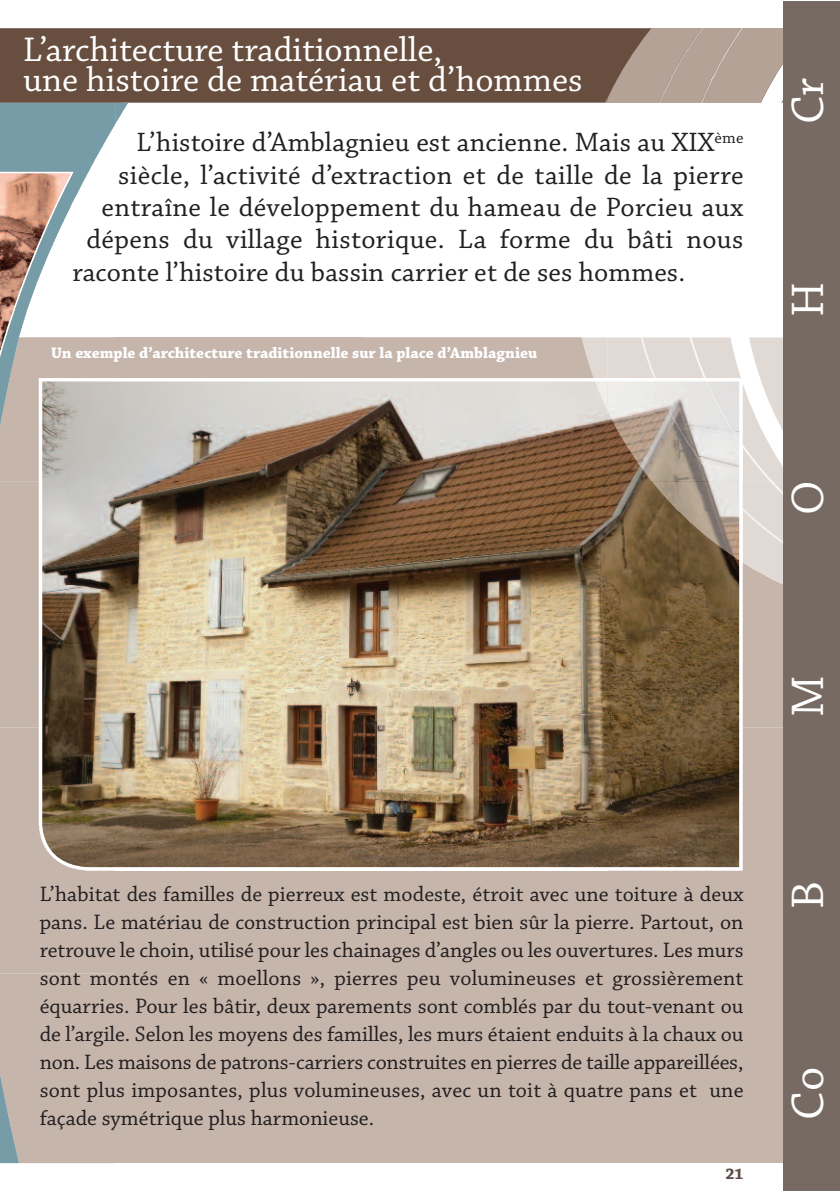
<style>
.page{position:relative;width:840px;height:1191px;background:#fff}
.page>*{position:absolute;margin:0;border:0;box-sizing:border-box;transform-origin:0 0}
.t1{font:48px "Chaparral Pro";color:#fff}
.t2{font:36px/30px "Chaparral Pro";color:#fff}
.t3{font:28px "Chaparral Pro";letter-spacing:.015em;color:#231f20}
.t4{font:22px/28px "Chaparral Pro";color:#231f20;text-align:justify}
.t5{font:700 16px "Chaparral Pro";color:#fff}
.t6{font:700 16px "Chaparral Pro";color:#5d4e4a}
</style>
<div class="page">
<div style="left:0;top:28px;width:572px;height:75px;background:#674e3f"></div>
<img style="left:128px;top:381px;width:479px;height:487px">
<div style="left:116px;top:337px;width:245px;height:41px;background:#c5b5ab"></div>
<hr style="left:361px;top:377px;width:232px;height:1px;background:#c5b5ab">
<hr style="left:361px;top:376px;width:232px;height:1px;background:#c5b5ab">
<hr style="left:361px;top:375px;width:231px;height:1px;background:#c5b5ab">
<hr style="left:361px;top:373px;width:231px;height:2px;background:#c5b5ab">
<hr style="left:361px;top:372px;width:230px;height:1px;background:#c5b5ab">
<hr style="left:361px;top:370px;width:230px;height:2px;background:#c5b5ab">
<hr style="left:361px;top:369px;width:229px;height:1px;background:#c5b5ab">
<hr style="left:361px;top:367px;width:229px;height:2px;background:#c5b5ab">
<hr style="left:361px;top:366px;width:228px;height:1px;background:#c5b5ab">
<hr style="left:361px;top:364px;width:228px;height:2px;background:#c5b5ab">
<hr style="left:361px;top:363px;width:227px;height:1px;background:#c5b5ab">
<hr style="left:361px;top:362px;width:227px;height:1px;background:#c5b5ab">
<hr style="left:361px;top:360px;width:226px;height:2px;background:#c5b5ab">
<hr style="left:361px;top:358px;width:226px;height:2px;background:#c5b5ab">
<hr style="left:361px;top:356px;width:225px;height:2px;background:#c5b5ab">
<hr style="left:361px;top:355px;width:225px;height:1px;background:#c5b5ab">
<hr style="left:361px;top:353px;width:224px;height:2px;background:#c5b5ab">
<hr style="left:361px;top:352px;width:224px;height:1px;background:#c5b5ab">
<hr style="left:361px;top:350px;width:223px;height:2px;background:#c5b5ab">
<hr style="left:361px;top:348px;width:223px;height:2px;background:#c5b5ab">
<hr style="left:361px;top:346px;width:223px;height:2px;background:#c5b5ab">
<hr style="left:361px;top:344px;width:222px;height:2px;background:#c5b5ab">
<hr style="left:361px;top:342px;width:222px;height:2px;background:#c5b5ab">
<hr style="left:361px;top:340px;width:221px;height:2px;background:#c5b5ab">
<hr style="left:361px;top:339px;width:221px;height:1px;background:#c5b5ab">
<hr style="left:361px;top:337px;width:220px;height:2px;background:#c5b5ab">
<svg style="left:572px;top:1px;width:268px;height:726px"></svg>
<div style="left:116px;top:870px;width:245px;height:103px;background:#c5b5ab"></div>
<div style="left:361px;top:870px;width:246px;height:103px;background:#c5b5ab"></div>
<svg style="left:607px;top:727px;width:175px;height:246px;background:#998775"></svg>
<svg style="left:0;top:103px;width:128px;height:1060px;background:#b4aaa0"></svg>
<div style="left:116px;top:973px;width:245px;height:190px;background:#c5b5ab"></div>
<div style="left:361px;top:973px;width:246px;height:190px;background:#c5b5ab"></div>
<div style="left:607px;top:973px;width:204px;height:190px;background:#c5b5ab"></div>
<div style="left:782px;top:2px;width:57px;height:198px;background:#776a62"></div>
<div style="left:782px;top:200px;width:57px;height:198px;background:#776a62"></div>
<div style="left:782px;top:398px;width:57px;height:199px;background:#776a62"></div>
<div style="left:782px;top:597px;width:57px;height:198px;background:#776a62"></div>
<div style="left:782px;top:795px;width:57px;height:199px;background:#776a62"></div>
<div style="left:782px;top:994px;width:57px;height:197px;background:#776a62"></div>
<h2 class="t2" style="left:23px;top:38px;width:560px">L’architecture traditionnelle,<br>une histoire de matériau et d’hommes</h2>
<p class="t3" style="left:136px;top:132px;width:608px">L’histoire d’Amblagnieu est ancienne. Mais au XIX<sup>ème</sup></p>
<p class="t3" style="left:118px;top:164px;width:626px">siècle, l’activité d’extraction et de taille de la pierre</p>
<p class="t3" style="left:101px;top:197px;width:643px">entraîne le développement du hameau de Porcieu aux</p>
<p class="t3" style="left:86px;top:229px;width:658px">dépens du village historique. La forme du bâti nous</p>
<p class="t3" style="left:72px;top:261px;width:614px">raconte l’histoire du bassin carrier et de ses hommes.</p>
<p class="t5" style="left:51px;top:346px;width:487px">Un exemple d’architecture traditionnelle sur la place d’Amblagnieu</p>
<h1 class="t1" style="left:789px;top:124px;width:48px;rotate:-90deg">Cr</h1>
<h1 class="t1" style="left:789px;top:317px;width:37px;rotate:-90deg">H</h1>
<h1 class="t1" style="left:789px;top:515px;width:36px;rotate:-90deg">O</h1>
<h1 class="t1" style="left:789px;top:717px;width:43px;rotate:-90deg">M</h1>
<p class="t4" style="left:40px;top:882px;width:705px">L’habitat des familles de pierreux est modeste, étroit avec une toiture à deux pans. Le matériau de construction principal est bien sûr la pierre. Partout, on retrouve le choin, utilisé pour les chainages d’angles ou les ouvertures. Les murs sont montés en « moellons », pierres peu volumineuses et grossièrement équarries. Pour les bâtir, deux parements sont comblés par du tout-venant ou de l’argile. Selon les moyens des familles, les murs étaient enduits à la chaux ou non. Les maisons de patrons-carriers construites en pierres de taille appareillées, sont plus imposantes, plus volumineuses, avec un toit à quatre pans et une façade symétrique plus harmonieuse.</p>
<p class="t6" style="left:725px;top:1167px;width:20px">21</p>
<h1 class="t1" style="left:789px;top:908px;width:29px;rotate:-90deg">B</h1>
<h1 class="t1" style="left:789px;top:1119px;width:54px;rotate:-90deg">Co</h1>
</div>
